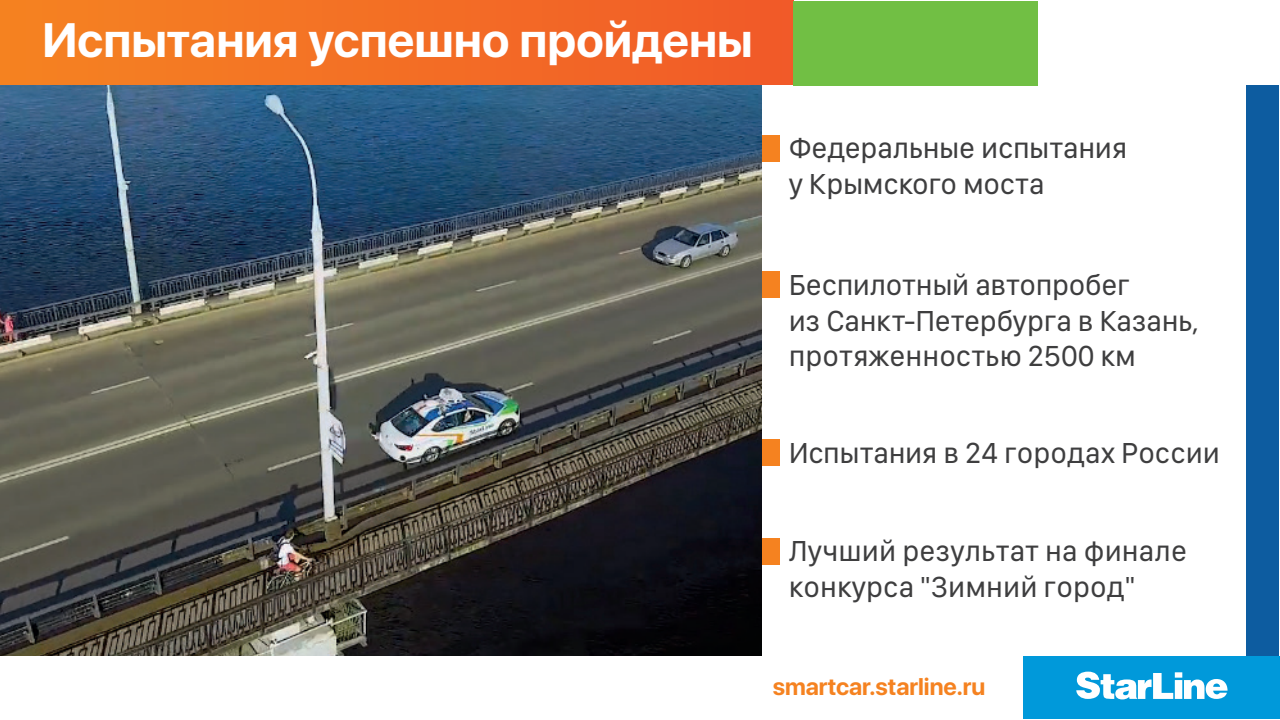
<style>
.page{position:relative;width:1280px;height:720px;background:#fff}
.page>*{position:absolute;margin:0;border:0;box-sizing:border-box;transform-origin:0 0}
.t1{font:700 48px "SF Pro Display";letter-spacing:-.005em;color:#fff}
.t2{font:30px/35.8px "SF Compact Display";letter-spacing:-.005em;color:#3e3e3f}
.t3{font:700 24px "SF Pro Display";color:#f58220}
</style>
<div class="page">
<img style="left:0;top:85px;width:763px;height:570px">
<div style="left:1244px;top:85px;width:35px;height:623px;background:#0d5ca0"></div>
<div style="left:763px;top:85px;width:483px;height:573px;background:#fff"></div>
<div style="left:1px;top:1px;width:793px;height:84px;background:linear-gradient(to right,#f58321,#f15a28)"></div>
<div style="left:793px;top:1px;width:244px;height:84px;background:#71bf44"></div>
<div style="left:763px;top:439px;width:17px;height:26px;background:#f58220"></div>
<div style="left:763px;top:136px;width:17px;height:26px;background:#f58220"></div>
<div style="left:763px;top:272px;width:17px;height:26px;background:#f58220"></div>
<div style="left:763px;top:538px;width:17px;height:26px;background:#f58220"></div>
<div style="left:1024px;top:656px;width:256px;height:63px;background:#0099da"></div>
<svg style="left:1076px;top:672px;width:152px;height:27px"></svg>
<h1 class="t1" style="left:42px;top:12px;width:712px">Испытания успешно пройдены</h1>
<p class="t2" style="left:789px;top:129px;width:340px">Федеральные испытания у Крымского моста</p>
<p class="t2" style="left:789px;top:266px;width:412px">Беспилотный автопробег<br>из Санкт-Петербурга в Казань, протяженностью 2500 км</p>
<p class="t2" style="left:789px;top:435px;width:433px">Испытания в 24 города- России</p>
<p class="t2" style="left:789px;top:533px;width:400px">Лучший результат на финале конкурса "Зимний город"</p>
<p class="t3" style="left:773px;top:673px;width:214px">smartcar.starline.ru</p>
</div>
